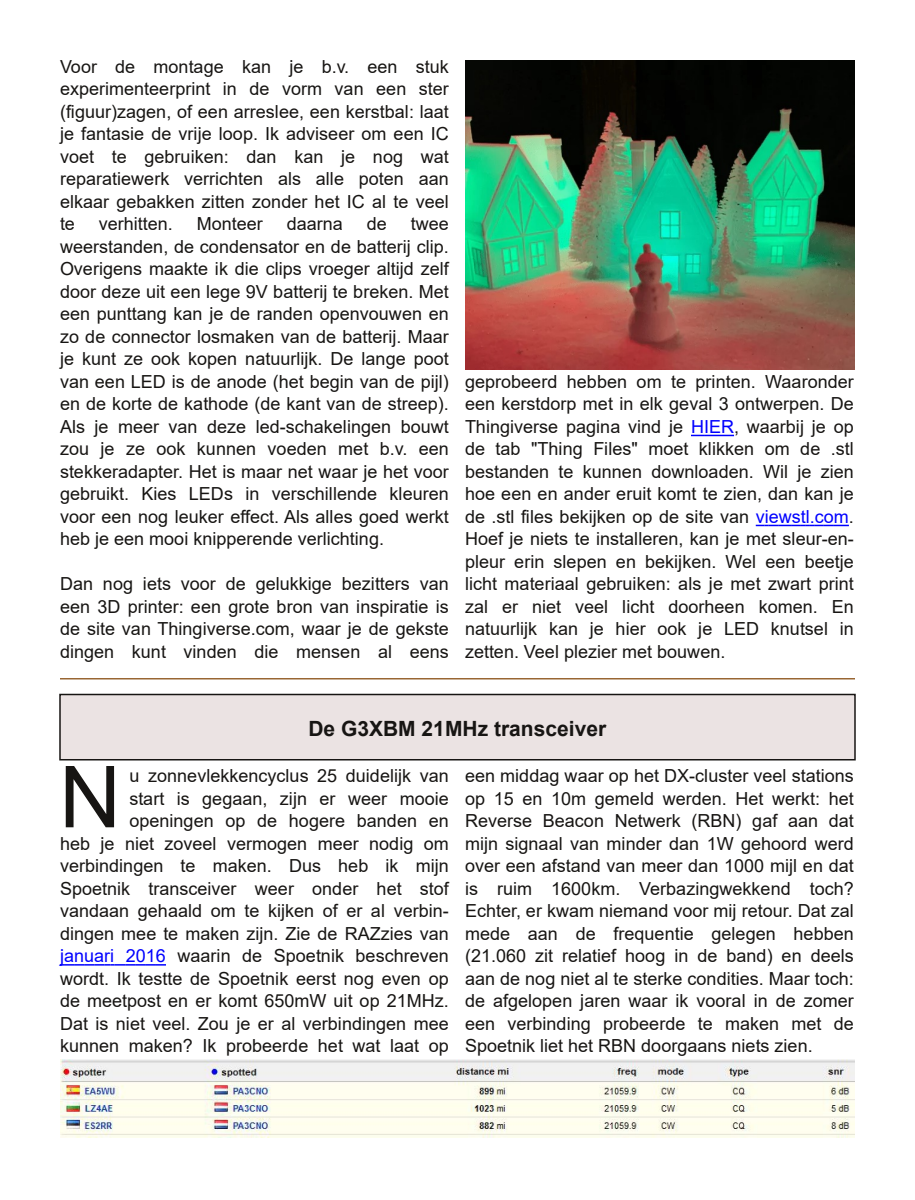
<style>
.page{position:relative;width:915px;height:1200px;background:#fff}
.page>*{position:absolute;margin:0;border:0;box-sizing:border-box;transform-origin:0 0}
.t1{font:85.65px "Arial";color:#171513}
.t2{font:700 21px "Arial";color:#171513}
.t3{font:18px/22.5px "Arial";color:#171513;text-align:justify}
.s1{color:#00f}
</style>
<div class="page">
<img style="left:465px;top:60px;width:390px;height:309px">
<svg style="left:691px;top:435px;width:43px;height:1px"></svg>
<svg style="left:756px;top:525px;width:93px;height:1px"></svg>
<hr style="left:60px;top:678px;width:795px;height:2px;background:#963">
<div style="left:60px;top:694px;width:795px;height:66px;background:#ebe3e3"></div>
<div style="left:59px;top:694px;width:797px;height:66px;border:2px solid #171513"></div>
<svg style="left:60px;top:964px;width:106px;height:2px"></svg>
<img style="left:60px;top:1059px;width:795px;height:79px">
<p class="t3" style="left:60px;top:55px;width:390px">Voor de montage kan je b.v. een stuk experimenteerprint in de vorm van een ster (figuur)zagen, of een arreslee, een kerstbal: laat je fantasie de vrije loop. Ik adviseer om een IC voet te gebruiken: dan kan je nog wat reparatiewerk verrichten als alle poten aan elkaar gebakken zitten zonder het IC al te veel te</p>
<p class="t3" style="left:99px;top:213px;width:76px">verhitten.</p>
<p class="t3" style="left:197px;top:213px;width:68px">Monteer</p>
<p class="t3" style="left:287px;top:213px;width:58px">daarna</p>
<p class="t3" style="left:367px;top:213px;width:22px">de</p>
<p class="t3" style="left:60px;top:213px;width:390px;text-indent:351px">twee weerstanden, de condensator en de batterij clip.<br>Overigens maakte ik die clips vroeger altijd zelf door deze uit een lege 9V batterij te breken. Met een punttang kan je de randen openvouwen en zo de connector losmaken van de batterij. Maar je kunt ze ook kopen natuurlijk. De lange poot van een LED is de anode (het begin van de pijl) en de korte de kathode (de kant van de streep).<br>Als je meer van deze led-schakelingen bouwt zou je ze ook kunnen voeden met b.v. een stekkeradapter. Het is maar net waar je het voor gebruikt. Kies LEDs in verschillende kleuren voor een nog leuker effect. Als alles goed werkt heb je een mooi knipperende verlichting.</p>
<p class="t3" style="left:60px;top:573px;width:390px">Dan nog iets voor de gelukkige bezitters van een 3D printer: een grote bron van inspiratie is de site van Thingiverse.com, waar je de gekste dingen kunt vinden die mensen al eens</p>
<p class="t3" style="left:465px;top:370px;width:390px">geprobeerd hebben om te printen. Waaronder een kerstdorp met in elk geval 3 ontwerpen. De Thingiverse pagina vind je <span class="s1">HIER</span>, waarbij je op de tab "Thing Files" moet klikken om de .stl bestanden te kunnen downloaden. Wil je zien hoe een en ander eruit komt te zien, dan kan je de .stl files bekijken op de site van <span class="s1">viewstl.com</span>.<br>Hoef je niets te installeren, kan je met sleur-en&shy;pleur erin slepen en bekijken. Wel een beetje licht materiaal gebruiken: als je met zwart print zal er niet veel licht doorheen komen. En natuurlijk kan je hier ook je LED knutsel in zetten. Veel plezier met bouwen.</p>
<p class="t2" style="left:308px;top:717px;width:299px">De G3XBM 21MHz transceiver</p>
<h1 class="t1" style="left:59px;top:750px;width:63px">N</h1>
<p class="t3" style="left:60px;top:765px;width:390px;text-align:right">u zonnevlekkencyclus 25 duidelijk van<br>start is gegaan, zijn er weer mooie openingen op de hogere banden en<br>heb je niet zoveel vermogen meer nodig om verbindingen te maken. Dus heb ik mijn Spoetnik transceiver weer onder het stof vandaan gehaald om te kijken of er al verbin&shy;dingen mee te maken zijn. Zie de RAZzies van <span class="s1">januari 2016</span> waarin de Spoetnik beschreven wordt. Ik testte de Spoetnik eerst nog even op de meetpost en er komt 650mW uit op 21MHz.<br>Dat is niet veel. Zou je er al verbindingen mee kunnen maken? Ik probeerde het wat laat op</p>
<p class="t3" style="left:465px;top:765px;width:390px">een middag waar op het DX-cluster veel stations op 15 en 10m gemeld werden. Het werkt: het Reverse Beacon Netwerk (RBN) gaf aan dat mijn signaal van minder dan 1W gehoord werd over een afstand van meer dan 1000 mijl en dat is ruim 1600km. Verbazingwekkend toch?<br>Echter, er kwam niemand voor mij retour. Dat zal mede aan de frequentie gelegen hebben (21.060 zit relatief hoog in de band) en deels aan de nog niet al te sterke condities. Maar toch: de afgelopen jaren waar ik vooral in de zomer een verbinding probeerde te maken met de Spoetnik liet het RBN doorgaans niets zien.</p>
</div>
